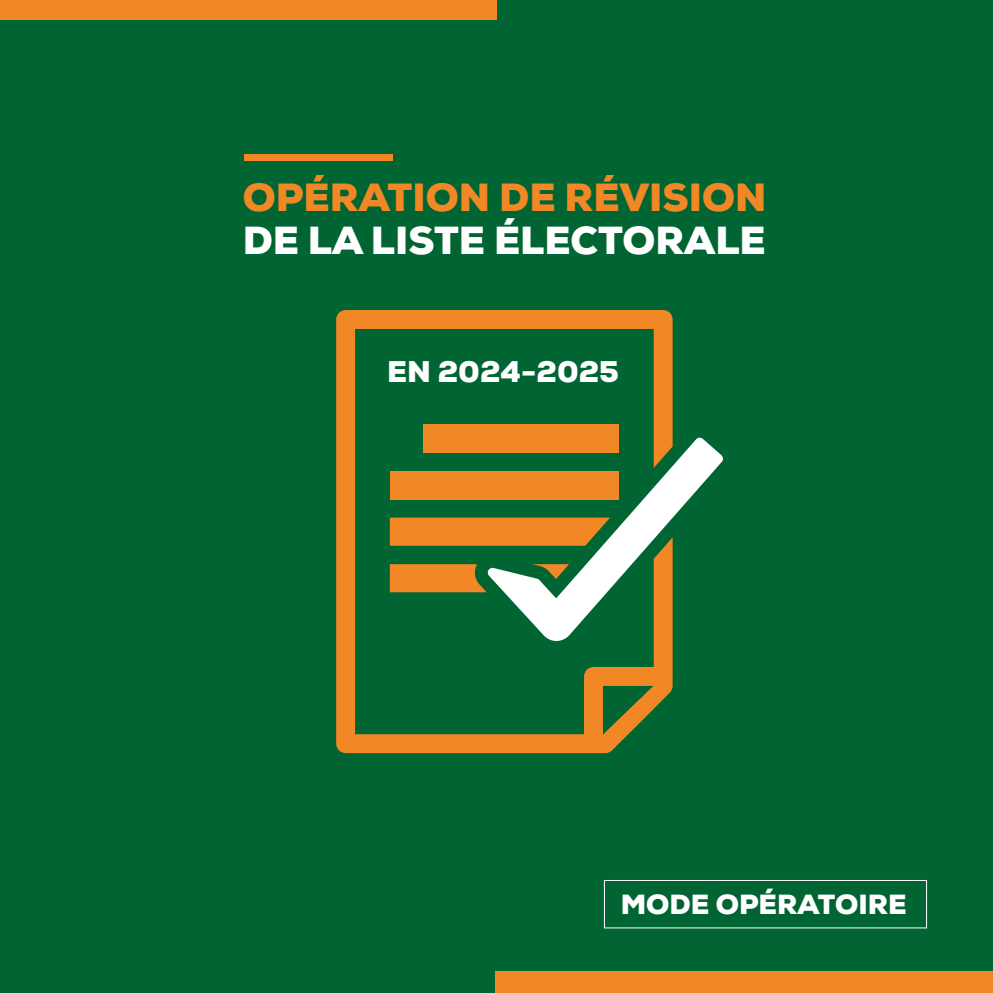
<style>
.page{position:relative;width:993px;height:993px;background:#fff}
.page>*{position:absolute;margin:0;border:0;box-sizing:border-box;transform-origin:0 0}
.t1{font:900 39.2px "Nexa";color:#f18825}
.t2{font:900 39.02px "Nexa";color:#fff}
.t3{font:900 29.75px "Nexa";color:#fff}
.t4{font:900 27.65px "Nexa";color:#fff}
</style>
<div class="page">
<div style="left:0;top:0;width:992px;height:992px;background:#006533"></div>
<div style="left:244px;top:154px;width:148px;height:6px;background:#f18825"></div>
<div style="left:0;top:0;width:496px;height:19px;background:#f18825"></div>
<div style="left:495px;top:970px;width:497px;height:22px;background:#f18825"></div>
<svg style="left:336px;top:310px;width:336px;height:443px"></svg>
<div style="left:389px;top:517px;width:98px;height:28px;background:#f18825"></div>
<svg style="left:389px;top:564px;width:97px;height:28px;background:#d98426"></svg>
<svg style="left:487px;top:437px;width:236px;height:203px"></svg>
<div style="left:603px;top:879px;width:323px;height:49px;border:1px solid #fff"></div>
<p class="t1" style="left:243px;top:172px;width:525px">OPÉRATION DE RÉVISION</p>
<p class="t2" style="left:243px;top:215px;width:524px">DE LA LISTE ÉLECTORALE</p>
<p class="t3" style="left:387px;top:352px;width:233px">EN 2024-2025</p>
<p class="t4" style="left:620px;top:886px;width:287px">MODE OPÉRATOIRE</p>
</div>
